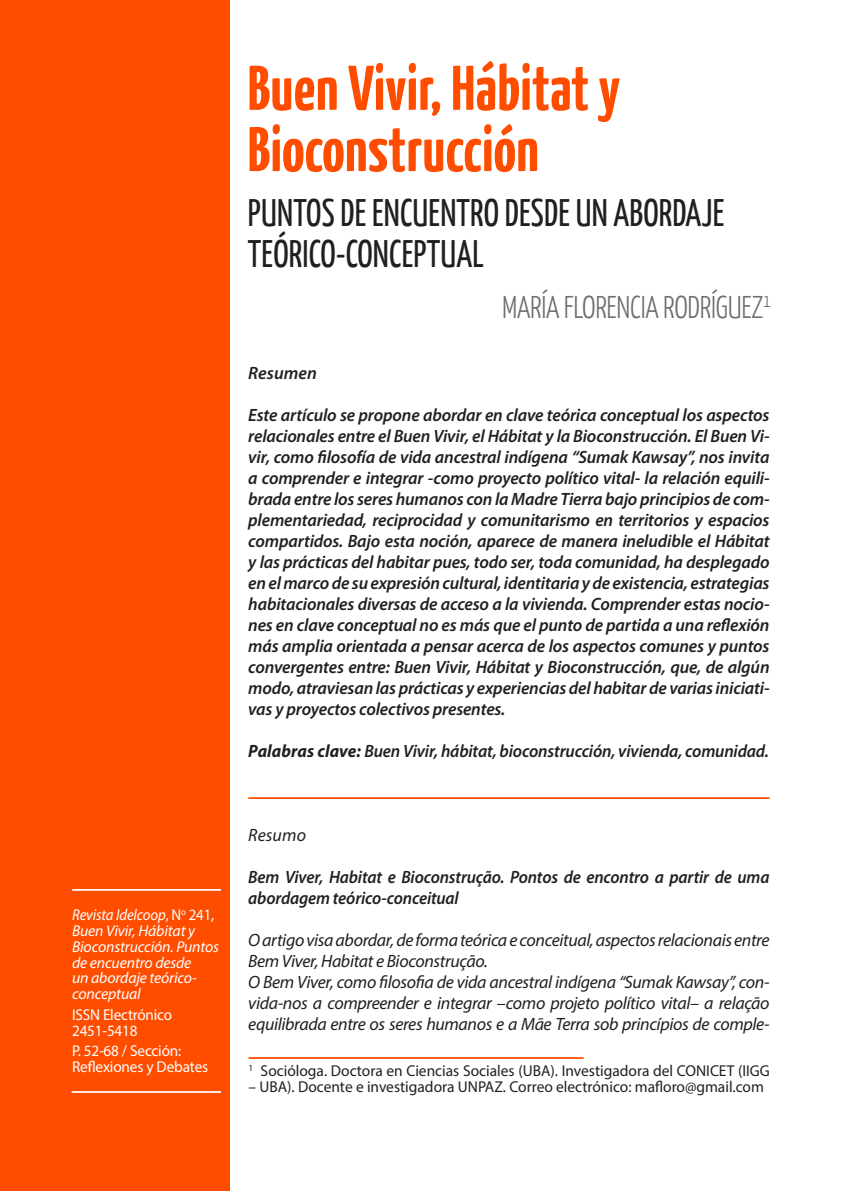
<style>
.page{position:relative;width:844px;height:1191px;background:#fff}
.page>*{position:absolute;margin:0;border:0;box-sizing:border-box;transform-origin:0 0}
.t1{font:700 63px/61.2px "Yanone Kaffeesatz";letter-spacing:.005em;color:#ff4d00}
.t2{font:38.5px/40.2px "Yanone Kaffeesatz";letter-spacing:.005em;color:#231f20;scale:.94 1}
.t3{font:300 31.5px "Yanone Kaffeesatz";letter-spacing:-.01em;color:#6d6e71}
.t4{font:italic 600 17.85px/21px "Myriad Pro";letter-spacing:-.01em;color:#231f20;text-align:justify}
.t5{font:italic 17.85px/21px "Myriad Pro";letter-spacing:-.02em;color:#231f20}
.t6{font:italic 600 17.85px/21px "Myriad Pro";letter-spacing:-.01em;color:#231f20;scale:.95 1}
.t7{font:italic 600 17.85px "Myriad Pro";letter-spacing:-.01em;color:#231f20;scale:.96 1}
.t8{font:15.75px "Myriad Pro";color:#231f20}
.t9{font:italic 15.75px/15.8px "Myriad Pro";letter-spacing:-.01em;color:#fff;scale:.94 1}
.t10{font:15.75px/15.8px "Myriad Pro";letter-spacing:-.01em;color:#fff;scale:.96 1}
.s1{font-style:normal}
.s2{font-weight:700}
</style>
<div class="page">
<hr style="left:248px;top:797px;width:521px;height:2px;background:#ff4d00">
<div style="left:0;top:0;width:230px;height:1191px;background:#ff4d00"></div>
<hr style="left:248px;top:1057px;width:335px;height:1px;background:#ff4d00">
<hr style="left:72px;top:1091px;width:149px;height:1px;background:#fff">
<hr style="left:72px;top:889px;width:149px;height:1px;background:#fff">
<p class="t9" style="left:72px;top:907px;width:158px">Revista Idelcoop<span class="s1">, N</span><sup>o</sup> <span class="s1">241,<br></span>Buen Vivir, Hábitat y<br>Bioconstrucción. Puntos de encuentro desde<br>un abordaje teórico&shy;conceptual</p>
<p class="t10" style="left:72px;top:1006px;width:106px">ISSN Electrónico<br>2451-5418</p>
<p class="t10" style="left:72px;top:1043px;width:143px">P. 52-68 / Sección:<br>Reflexiones y Debates</p>
<h1 class="t1" style="left:247px;top:55px;width:374px">Buen Vivir, Hábitat y<br>Bioconstrucción</h1>
<h2 class="t2" style="left:248px;top:191px;width:508px">PUNTOS DE ENCUENTRO DESDE UN ABORDAJE<br>TEÓRICO-CONCEPTUAL</h2>
<h3 class="t3" style="left:502px;top:287px;width:270px">MARÍA FLORENCIA RODRÍGUEZ<sup>1</sup></h3>
<p class="t4" style="left:248px;top:362px;width:70px">Resumen</p>
<p class="t4" style="left:248px;top:404px;width:522px">Este artículo se propone abordar en clave teórica conceptual los aspectos relacionales entre el Buen Vivir, el Hábitat y la Bioconstrucción. El Buen Vi&shy;vir, como filosofía de vida ancestral indígena “Sumak Kawsay”, nos invita a comprender e integrar -como proyecto político vital- la relación equili&shy;brada entre los seres humanos con la Madre Tierra bajo principios de com&shy;plementariedad, reciprocidad y comunitarismo en territorios y espacios compartidos. Bajo esta noción, aparece de manera ineludible el Hábitat y las prácticas del habitar pues, todo ser, toda comunidad, ha desplegado en el marco de su expresión cultural, identitaria y de existencia, estrategias habitacionales diversas de acceso a la vivienda. Comprender estas nocio&shy;nes en clave conceptual no es más que el punto de partida a una reflexión más amplia orientada a pensar acerca de los aspectos comunes y puntos convergentes entre: Buen Vivir, Hábitat y Bioconstrucción, que, de algún modo, atraviesan las prácticas y experiencias del habitar de varias iniciati&shy;vas y proyectos colectivos presentes.</p>
<p class="t7" style="left:248px;top:739px;width:543px"><span class="s2">Palabras clave:</span> Buen Vivir, hábitat, bioconstrucción, vivienda, comunidad.</p>
<p class="t5" style="left:248px;top:824px;width:59px">Resumo</p>
<p class="t6" style="left:248px;top:866px;width:550px">Bem Viver, Habitat e Bioconstrução. Pontos de encontro a partir de uma abordagem teórico-conceitual</p>
<p class="t5" style="left:248px;top:929px;width:522px">O artigo visa abordar, de forma teórica e conceitual, aspectos relacionais entre Bem Viver, Habitat e Bioconstrução.<br>O Bem Viver, como filosofia de vida ancestral indígena “Sumak Kawsay”, con&shy;vida-nos a compreender e integrar –como projeto político vital– a relação equilibrada entre os seres humanos e a Mãe Terra sob princípios de comple-</p>
<p class="t8" style="left:248px;top:1061px;width:522px"><sup>1</sup> Socióloga. Doctora en Ciencias Sociales (UBA). Investigadora del CONICET (IIGG</p>
<p class="t8" style="left:248px;top:1077px;width:516px">– UBA). Docente e investigadora UNPAZ. Correo electrónico: mafloro@gmail.com</p>
</div>
